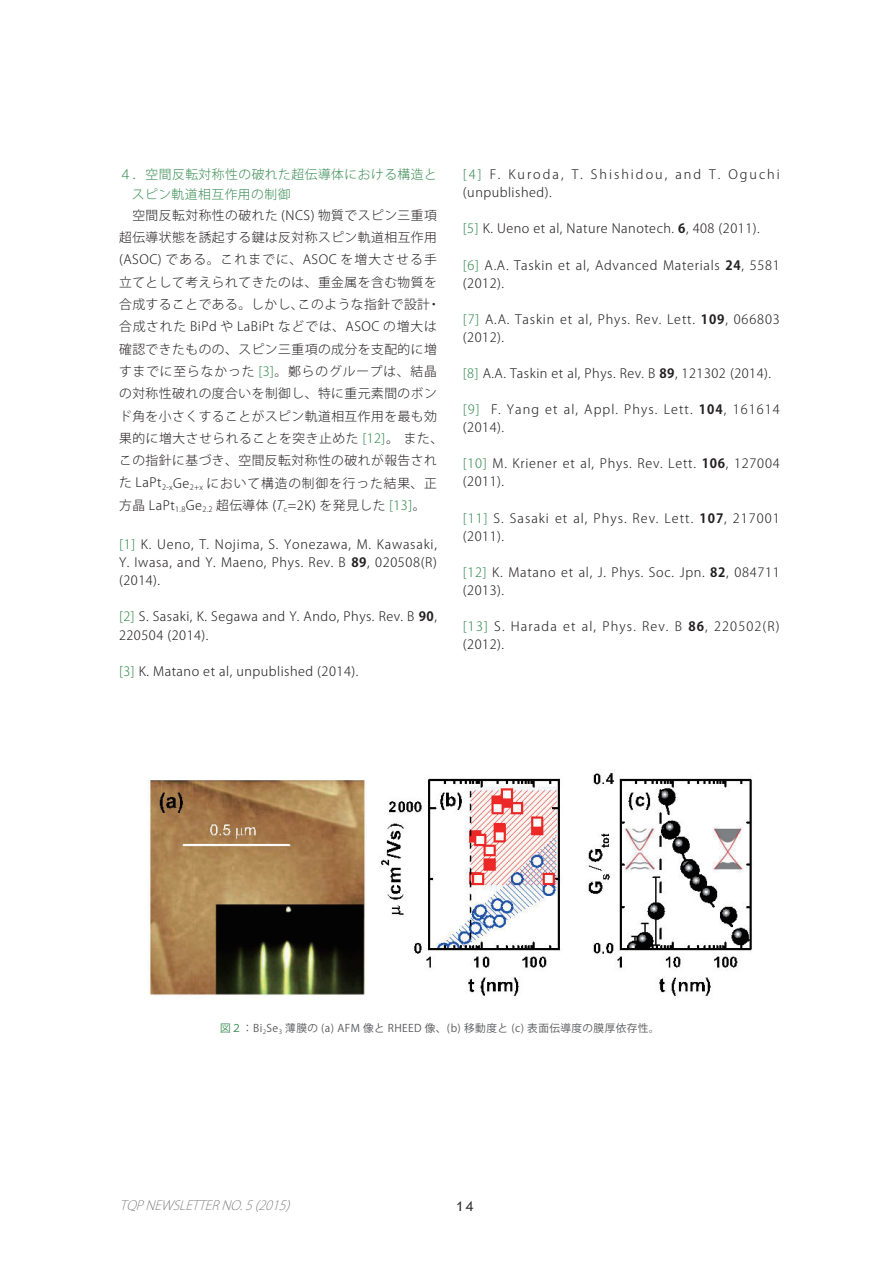
<style>
.page{position:relative;width:893px;height:1263px;background:#fff}
.page>*{position:absolute;margin:0;border:0;box-sizing:border-box;transform-origin:0 0}
.t1{font:13.8px "Lithos Pro";color:#231f20}
.t2{font:300 12.75px/22.4px "Koz Go Pro";letter-spacing:.04em;color:#231f20}
.t3{font:300 12.75px/18.1px "Koz Go Pro";letter-spacing:.06em;color:#231f20}
.t4{font:300 12.75px/18.1px "Koz Go Pro";letter-spacing:.155em;color:#231f20}
.t5{font:300 12.75px/18.1px "Koz Go Pro";letter-spacing:.065em;color:#231f20}
.t6{font:300 12.75px/18.1px "Koz Go Pro";letter-spacing:.08em;color:#231f20}
.t7{font:300 12.75px/18px "Koz Go Pro";letter-spacing:.085em;color:#231f20}
.t8{font:300 12.75px/18.1px "Koz Go Pro";letter-spacing:.09em;color:#231f20}
.t9{font:300 12.75px/20.2px "Koz Go Pro";letter-spacing:.04em;color:#368b50}
.t10{font:italic 200 12.75px "Koz Go Pro";color:#57585a}
.t11{font:10.65px "Koz Go Pr 6 N";letter-spacing:.04em;color:#57585a}
.s1{color:#368b50}
.s2{font-style:italic}
.s3{font-weight:700}
</style>
<div class="page">
<img style="left:148px;top:773px;width:604px;height:226px">
<p class="t9" style="left:132px;top:164px;width:307px;text-indent:-13px">４．空間反転対称性の破れた超伝導体における構造とスピン軌道相互作用の制御</p>
<p class="t2" style="left:119px;top:204px;width:326px">　空間反転対称性の破れた (NCS) 物質でスピン三重項超伝導状態を誘起する鍵は反対称スピン軌道相互作用(ASOC) である。これまでに、ASOC を増大させる手立てとして考えられてきたのは、重金属を含む物質を合成することである。しかし、このような指針で設計・合成された BiPd や LaBiPt などでは、ASOC の増大は確認できたものの、スピン三重項の成分を支配的に増すまでに至らなかった <span class="s1">[3]</span>。鄭らのグループは、結晶の対称性破れの度合いを制御し、特に重元素間のボンド角を小さくすることがスピン軌道相互作用を最も効果的に増大させられることを突き止めた <span class="s1">[12]</span>。 また、この指針に基づき、空間反転対称性の破れが報告された LaPt<sub>2-x</sub>Ge<sub>2+x</sub> において構造の制御を行った結果、正方晶 LaPt<sub>1.8</sub>Ge<sub>2.2</sub> 超伝導体 (<span class="s2">T</span><sub>c</sub>=2K) を発見した <span class="s1">[13]</span>。</p>
<p class="t2" style="left:119px;top:535px;width:319px;line-height:18.1px;text-align:justify"><span class="s1">[1]</span> K. Ueno, T. Nojima, S. Yonezawa, M. Kawasaki, Y. Iwasa, and Y. Maeno, Phys. Rev. B <span class="s3">89</span>, 020508(R) (2014).</p>
<p class="t2" style="left:119px;top:608px;width:319px;line-height:18.1px"><span class="s1">[2]</span> S. Sasaki, K. Segawa and Y. Ando, Phys. Rev. B <span class="s3">90</span>,<br>220504 (2014).</p>
<p class="t2" style="left:119px;top:660px;width:241px"><span class="s1">[3]</span> K. Matano et al, unpublished (2014).</p>
<p class="t4" style="left:463px;top:166px;width:318px"><span class="s1">[4]</span> F. Kuroda, T. Shishidou, and T. Oguchi (unpublished).</p>
<p class="t2" style="left:463px;top:218px;width:298px"><span class="s1">[5]</span> K. Ueno et al, Nature Nanotech. <span class="s3">6</span>, 408 (2011).</p>
<p class="t3" style="left:463px;top:256px;width:318px"><span class="s1">[6]</span> A.A. Taskin et al, Advanced Materials <span class="s3">24</span>, 5581 (2012).</p>
<p class="t5" style="left:463px;top:310px;width:318px"><span class="s1">[7]</span> A.A. Taskin et al, Phys. Rev. Lett. <span class="s3">109</span>, 066803 (2012).</p>
<p class="t2" style="left:463px;top:362px;width:310px"><span class="s1">[8]</span> A.A. Taskin et al, Phys. Rev. B <span class="s3">89</span>, 121302 (2014).</p>
<p class="t7" style="left:463px;top:401px;width:318px"><span class="s1">[9]</span> F. Yang et al, Appl. Phys. Lett. <span class="s3">104</span>, 161614 (2014).</p>
<p class="t3" style="left:463px;top:455px;width:318px"><span class="s1">[10]</span> M. Kriener et al, Phys. Rev. Lett. <span class="s3">106</span>, 127004 (2011).</p>
<p class="t6" style="left:463px;top:509px;width:318px"><span class="s1">[11]</span> S. Sasaki et al, Phys. Rev. Lett. <span class="s3">107</span>, 217001 (2011).</p>
<p class="t3" style="left:463px;top:563px;width:318px"><span class="s1">[12]</span> K. Matano et al, J. Phys. Soc. Jpn. <span class="s3">82</span>, 084711 (2013).</p>
<p class="t8" style="left:463px;top:617px;width:318px"><span class="s1">[13]</span> S. Harada et al, Phys. Rev. B <span class="s3">86</span>, 220502(R) (2012).</p>
<p class="t11" style="left:220px;top:1022px;width:441px"><span class="s1">図２</span>：Bi<sub>2</sub>Se<sub>3</sub> 薄膜の (a) AFM 像と RHEED 像、(b) 移動度と (c) 表面伝導度の膜厚依存性。</p>
<p class="t10" style="left:120px;top:1197px;width:175px">TQPNEWSLETTERNO.5(2015)</p>
<p class="t1" style="left:455px;top:1198px;width:21px">14</p>
</div>
